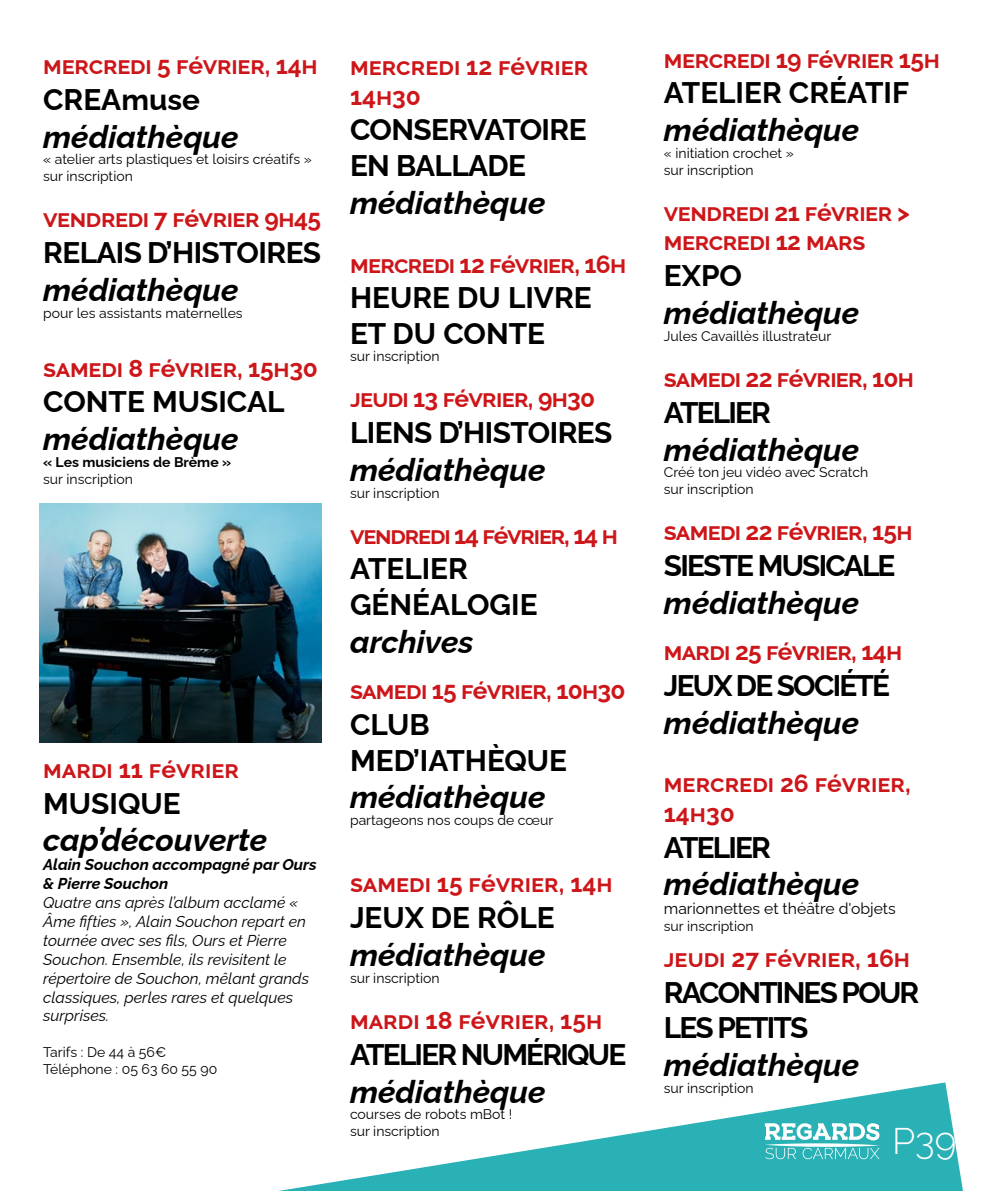
<style>
.page{position:relative;width:993px;height:1191px;background:#fff}
.page>*{position:absolute;margin:0;border:0;box-sizing:border-box;transform-origin:0 0}
.t1{font:300 37.1px "Raleway";color:#fff}
.t2{font:italic 700 31.5px "Raleway";color:#000}
.t3{font:700 29.75px/35.7px "Raleway";color:#000}
.t4{font:700 29.75px/35.7px "Raleway";letter-spacing:-.06em;color:#000}
.t5{font:700 29.75px/35.7px "Raleway";letter-spacing:-.02em;color:#000}
.t6{font:700 24.5px/29.4px "Raleway";letter-spacing:-.01em;color:#cd1619}
.t7{font:700 24.5px "Raleway";letter-spacing:-.03em;color:#cd1619}
.t8{font:700 24.5px "Raleway";letter-spacing:-.05em;color:#cd1619}
.t9{font:italic 15.75px/18.9px "Raleway";color:#000}
.t10{font:italic 700 15.75px/18.9px "Raleway";color:#000}
.t11{font:15.75px "Raleway";color:#000}
.t12{font:14px/16.8px "Raleway";color:#000}
.t13{font:700 14px "Raleway";color:#000}
</style>
<div class="page">
<svg style="left:279px;top:1082px;width:684px;height:109px"></svg>
<svg style="left:764px;top:1123px;width:115px;height:36px"></svg>
<img style="left:40px;top:504px;width:281px;height:238px">
<h3 class="t6" style="left:43px;top:48px;width:276px">mercredi 5 février, 14h</h3>
<h3 class="t3" style="left:43px;top:78px;width:158px">CREAmuse</h3>
<h2 class="t2" style="left:43px;top:111px;width:197px">médiathèque</h2>
<p class="t12" style="left:43px;top:149px;width:270px">« atelier arts plastiques et loisirs créatifs » sur inscription</p>
<h3 class="t6" style="left:43px;top:201px;width:279px">vendredi 7 février 9h45</h3>
<h3 class="t5" style="left:43px;top:231px;width:279px">RELAIS D’HISTOIRES</h3>
<h2 class="t2" style="left:43px;top:265px;width:197px">médiathèque</h2>
<p class="t12" style="left:43px;top:303px;width:201px">pour les assistants maternelles</p>
<h3 class="t6" style="left:43px;top:350px;width:276px">samedi 8 février, 15h30</h3>
<h3 class="t3" style="left:43px;top:380px;width:243px">CONTE MUSICAL</h3>
<h2 class="t2" style="left:43px;top:414px;width:197px">médiathèque</h2>
<p class="t13" style="left:43px;top:451px;width:189px">« Les musiciens de Brème »</p>
<p class="t12" style="left:43px;top:469px;width:91px">sur inscription</p>
<h3 class="t6" style="left:43px;top:751px;width:197px">mardi 11 février</h3>
<h3 class="t3" style="left:43px;top:782px;width:139px">MUSIQUE</h3>
<h2 class="t2" style="left:43px;top:815px;width:225px">cap’découverte</h2>
<p class="t10" style="left:43px;top:853px;width:275px">Alain Souchon accompagné par Ours &amp; Pierre Souchon</p>
<p class="t9" style="left:43px;top:891px;width:267px">Quatre ans après l’album acclamé « Âme fifties », Alain Souchon repart en tournée avec ses fils, Ours et Pierre Souchon. Ensemble, ils revisitent le répertoire de Souchon, mêlant grands classiques, perles rares et quelques surprises.</p>
<p class="t12" style="left:43px;top:1042px;width:175px">Tarifs : De 44 à 56€<br>Téléphone : 05 63 60 55 90</p>
<h3 class="t6" style="left:350px;top:49px;width:240px">mercredi 12 février<br>14h30</h3>
<h3 class="t5" style="left:350px;top:109px;width:238px">CONSERVATOIRE<br>EN BALLADE</h3>
<h2 class="t2" style="left:350px;top:178px;width:197px">médiathèque</h2>
<h3 class="t7" style="left:350px;top:244px;width:277px">mercredi 12 février, 16h</h3>
<h3 class="t3" style="left:350px;top:277px;width:243px">HEURE DU LIVRE<br>ET DU CONTE</h3>
<p class="t12" style="left:350px;top:346px;width:91px">sur inscription</p>
<h3 class="t7" style="left:350px;top:379px;width:246px">jeudi 13 février, 9h30</h3>
<h3 class="t5" style="left:350px;top:411px;width:264px">LIENS D’HISTOIRES</h3>
<h2 class="t2" style="left:350px;top:444px;width:197px">médiathèque</h2>
<p class="t12" style="left:350px;top:482px;width:91px">sur inscription</p>
<h3 class="t8" style="left:350px;top:515px;width:269px">vendredi 14 février, 14 h</h3>
<h3 class="t3" style="left:350px;top:548px;width:189px">ATELIER<br>GÉNÉALOGIE</h3>
<h2 class="t2" style="left:350px;top:616px;width:125px">archives</h2>
<h3 class="t7" style="left:350px;top:671px;width:277px">samedi 15 février, 10h30</h3>
<h3 class="t3" style="left:350px;top:703px;width:218px">CLUB<br>MED’IATHÈQUE</h3>
<h2 class="t2" style="left:350px;top:772px;width:197px">médiathèque</h2>
<p class="t12" style="left:350px;top:810px;width:205px">partageons nos coups de cœur</p>
<h3 class="t6" style="left:350px;top:866px;width:264px">samedi 15 février, 14h</h3>
<h3 class="t3" style="left:350px;top:896px;width:206px">JEUX DE RÔLE</h3>
<h2 class="t2" style="left:350px;top:929px;width:197px">médiathèque</h2>
<p class="t12" style="left:350px;top:968px;width:91px">sur inscription</p>
<h3 class="t6" style="left:350px;top:1003px;width:253px">mardi 18 février, 15h</h3>
<h3 class="t4" style="left:350px;top:1033px;width:278px">ATELIER NUMÉRIQUE</h3>
<h2 class="t2" style="left:350px;top:1066px;width:197px">médiathèque</h2>
<p class="t12" style="left:350px;top:1104px;width:164px">courses de robots mBot ! sur inscription</p>
<h3 class="t6" style="left:663px;top:42px;width:277px">mercredi 19 février 15h</h3>
<h3 class="t3" style="left:663px;top:72px;width:247px">ATELIER CRÉATIF</h3>
<h2 class="t2" style="left:663px;top:105px;width:197px">médiathèque</h2>
<p class="t12" style="left:663px;top:143px;width:131px">« initiation crochet » sur inscription</p>
<h3 class="t6" style="left:663px;top:195px;width:247px">vendredi 21 février &gt; mercredi 12 mars</h3>
<h3 class="t5" style="left:663px;top:254px;width:80px">EXPO</h3>
<h2 class="t2" style="left:663px;top:288px;width:197px">médiathèque</h2>
<p class="t12" style="left:663px;top:326px;width:169px">Jules Cavaillès illustrateur</p>
<h3 class="t7" style="left:663px;top:359px;width:251px">samedi 22 février, 10h</h3>
<h3 class="t4" style="left:663px;top:391px;width:109px">ATELIER</h3>
<h2 class="t2" style="left:663px;top:424px;width:197px">médiathèque</h2>
<p class="t12" style="left:663px;top:462px;width:206px">Créé ton jeu vidéo avec Scratch sur inscription</p>
<h3 class="t7" style="left:663px;top:512px;width:250px">samedi 22 février, 15h</h3>
<h3 class="t4" style="left:663px;top:544px;width:233px">SIESTE MUSICALE</h3>
<h2 class="t2" style="left:663px;top:577px;width:197px">médiathèque</h2>
<h3 class="t7" style="left:663px;top:632px;width:240px">mardi 25 février, 14h</h3>
<h3 class="t4" style="left:663px;top:664px;width:227px">JEUX DE SOCIÉTÉ</h3>
<h2 class="t2" style="left:663px;top:697px;width:197px">médiathèque</h2>
<h3 class="t6" style="left:663px;top:766px;width:248px">mercredi 26 février,<br>14h30</h3>
<h3 class="t4" style="left:663px;top:826px;width:109px">ATELIER</h3>
<h2 class="t2" style="left:663px;top:859px;width:197px">médiathèque</h2>
<p class="t11" style="left:663px;top:896px;width:233px">marionnettes et théâtre d'objets</p>
<p class="t12" style="left:663px;top:916px;width:91px">sur inscription</p>
<h3 class="t6" style="left:663px;top:940px;width:247px">jeudi 27 février, 16h</h3>
<h3 class="t4" style="left:663px;top:971px;width:257px">RACONTINES POUR<br>LES PETITS</h3>
<h2 class="t2" style="left:663px;top:1039px;width:197px">médiathèque</h2>
<p class="t12" style="left:663px;top:1078px;width:91px">sur inscription</p>
<h1 class="t1" style="left:891px;top:1111px;width:66px">P39</h1>
</div>
